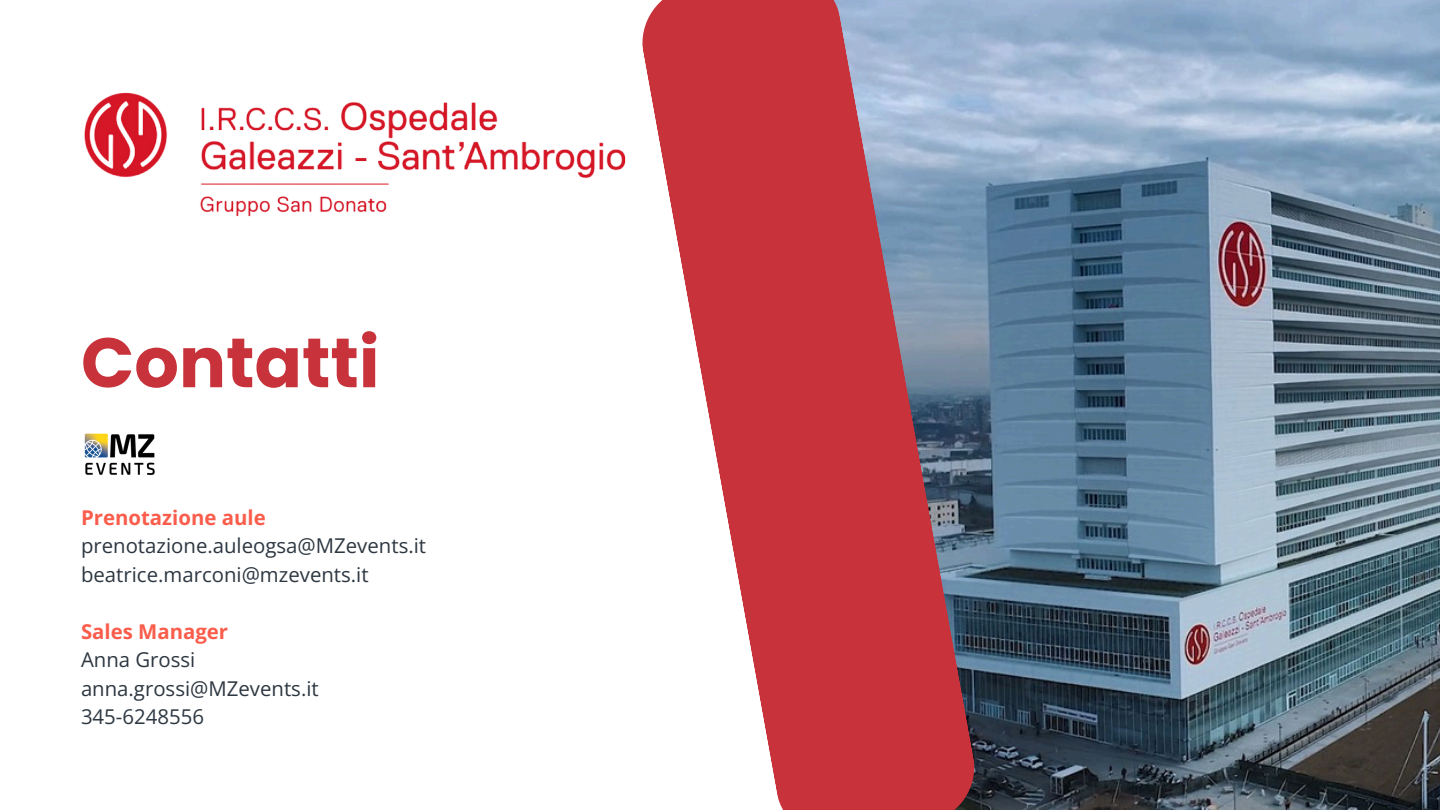
<style>
.page{position:relative;width:1440px;height:810px;background:#fff}
.page>*{position:absolute;margin:0;border:0;box-sizing:border-box;transform-origin:0 0}
.t1{font:700 70px "Poppins";color:#c8323a}
.t2{font:20.4px "Open Sans";color:#2d3741}
.t3{font:700 20.4px "Open Sans";color:#fa5d4b}
</style>
<div class="page">
<img style="left:979px;top:0;width:461px;height:810px">
<img style="left:84px;top:92px;width:542px;height:125px">
<svg style="left:642px;top:0;width:337px;height:810px;fill:#c8323a"></svg>
<img style="left:84px;top:433px;width:71px;height:42px">
<p class="t1" style="left:81px;top:314px;width:300px">Contatti</p>
<p class="t3" style="left:81px;top:503px;width:186px">Prenotazione aule</p>
<p class="t2" style="left:81px;top:532px;width:347px">prenotazione.auleogsa@MZevents.it</p>
<p class="t2" style="left:81px;top:560px;width:289px">beatrice.marconi@mzevents.it</p>
<p class="t3" style="left:81px;top:617px;width:149px">Sales Manager</p>
<p class="t2" style="left:81px;top:646px;width:116px">Anna Grossi</p>
<p class="t2" style="left:81px;top:674px;width:239px">anna.grossi@MZevents.it</p>
<p class="t2" style="left:81px;top:703px;width:125px">345-6248556</p>
</div>
